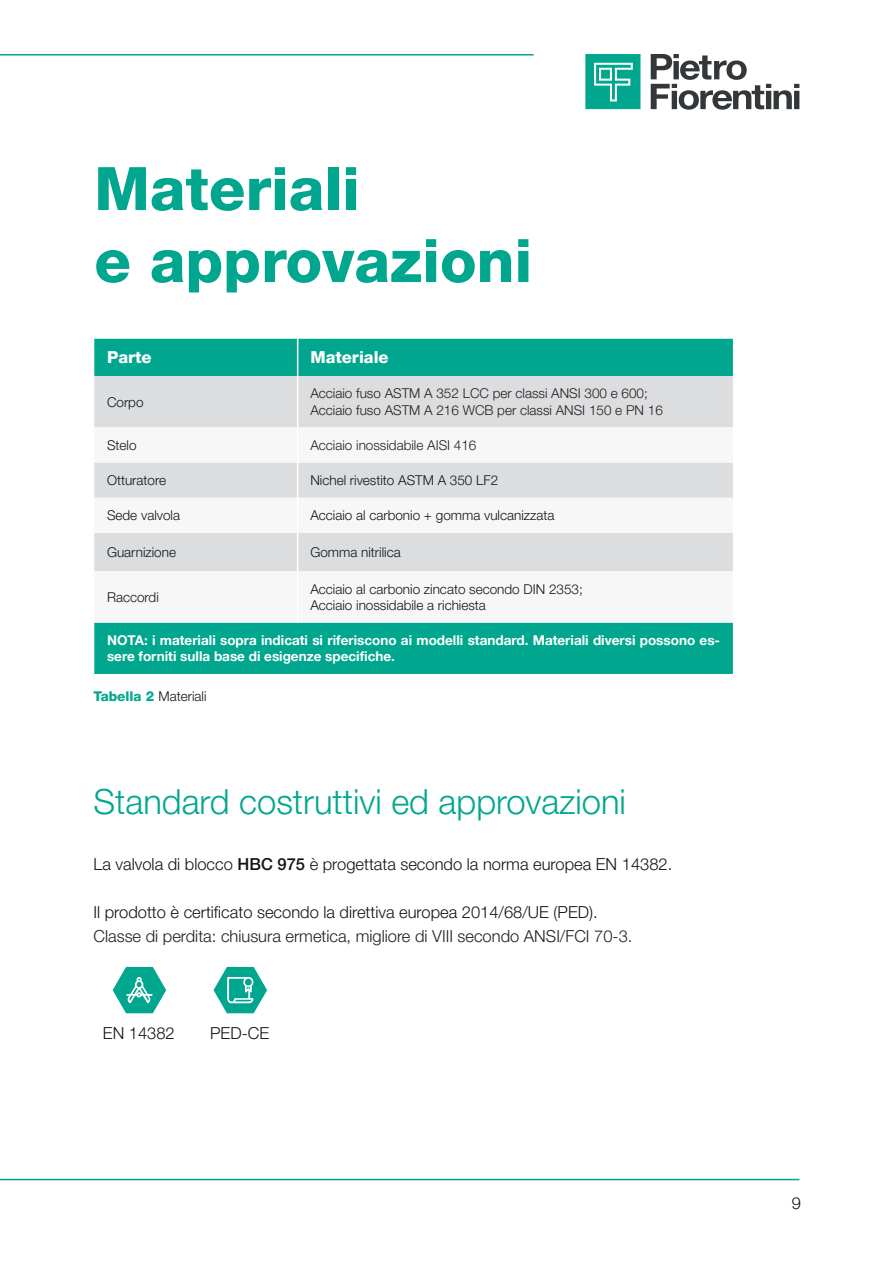
<style>
.page{position:relative;width:893px;height:1263px;background:#fff}
.page>*{position:absolute;margin:0;border:0;box-sizing:border-box;transform-origin:0 0}
.Titolo_Capitolo{font:800 60px/72px "Helvetica Neue LT Pro";color:#00a78e}
.Titoletto{font:300 34.5px "Helvetica Neue LT Pro";color:#00a78e}
.Testo{font:300 16.5px "Helvetica Neue LT Pro";color:#121418}
.Testo-2{font:300 16.5px "Helvetica Neue LT Pro";color:#231f20}
.titoli_tabella_bianc{font:800 16.5px "Helvetica Neue LT Pro";color:#fff}
.bullet_non_puntato{font:300 16.5px "Helvetica Neue LT Pro";color:#121418}
.testo_tabella{font:300 13.5px "Helvetica Neue LT Pro";color:#121418}
.testo_tabella-2{font:700 13.5px/16.2px "Helvetica Neue LT Pro";color:#fff}
.testo_tabella-3{font:300 13.5px "Helvetica Neue LT Pro";color:#231f20}
.s1{font-weight:800;color:#00a78e}
.s2{font-weight:500}
</style>
<div class="page">
<hr style="left:0;top:54px;width:534px;height:2px;background:#00a78e">
<hr style="left:0;top:1179px;width:799px;height:1px;background:#00a78e">
<svg style="left:651px;top:54px;width:148px;height:56px"></svg>
<svg style="left:585px;top:54px;width:55px;height:55px;background:#27b49f"></svg>
<div style="left:94px;top:339px;width:639px;height:335px;background:#00a78e"></div>
<div style="left:94px;top:376px;width:639px;height:51px;background:#dcdddf"></div>
<svg style="left:94px;top:427px;width:639px;height:196px"></svg>
<hr style="left:297px;top:463px;width:1px;height:35px;background:#fff">
<hr style="left:297px;top:498px;width:1px;height:35px;background:#fff">
<hr style="left:297px;top:533px;width:1px;height:38px;background:#fff">
<hr style="left:297px;top:571px;width:1px;height:52px;background:#fff">
<hr style="left:297px;top:376px;width:1px;height:51px;background:#fff">
<hr style="left:297px;top:427px;width:1px;height:36px;background:#fff">
<hr style="left:297px;top:339px;width:1px;height:37px;background:#fff">
<svg style="left:113px;top:967px;width:53px;height:46px"></svg>
<svg style="left:214px;top:967px;width:53px;height:46px"></svg>
<p class="Titolo_Capitolo" style="left:94px;top:153px;width:439px">Materiali<br>e approvazioni</p>
<p class="titoli_tabella_bianc" style="left:107px;top:348px;width:46px">Parte</p>
<p class="titoli_tabella_bianc" style="left:310px;top:348px;width:80px">Materiale</p>
<p class="testo_tabella" style="left:107px;top:393px;width:38px">Corpo</p>
<p class="testo_tabella-3" style="left:310px;top:385px;width:339px">Acciaio fuso ASTM A 352 LCC per classi ANSI 300 e 600;</p>
<p class="testo_tabella-3" style="left:310px;top:402px;width:354px">Acciaio fuso ASTM A 216 WCB per classi ANSI 150 e PN 16</p>
<p class="testo_tabella" style="left:107px;top:437px;width:31px">Stelo</p>
<p class="testo_tabella-3" style="left:310px;top:437px;width:168px">Acciaio inossidabile AISI 416</p>
<p class="testo_tabella" style="left:107px;top:472px;width:61px">Otturatore</p>
<p class="testo_tabella" style="left:310px;top:472px;width:189px">Nichel rivestito ASTM A 350 LF2</p>
<p class="testo_tabella" style="left:107px;top:507px;width:75px">Sede valvola</p>
<p class="testo_tabella" style="left:310px;top:507px;width:245px">Acciaio al carbonio + gomma vulcanizzata</p>
<p class="testo_tabella" style="left:107px;top:544px;width:71px">Guarnizione</p>
<p class="testo_tabella" style="left:310px;top:544px;width:92px">Gomma nitrilica</p>
<p class="testo_tabella" style="left:107px;top:589px;width:53px">Raccordi</p>
<p class="testo_tabella" style="left:310px;top:581px;width:274px">Acciaio al carbonio zincato secondo DIN 2353;</p>
<p class="testo_tabella" style="left:310px;top:597px;width:177px">Acciaio inossidabile a richiesta</p>
<p class="testo_tabella-2" style="left:107px;top:632px;width:615px">NOTA: i materiali sopra indicati si riferiscono ai modelli standard. Materiali diversi possono es&shy;sere forniti sulla base di esigenze specifiche.</p>
<p class="testo_tabella" style="left:94px;top:688px;width:115px"><span class="s1">Tabella 2</span> Materiali</p>
<p class="Titoletto" style="left:94px;top:781px;width:534px">Standard costruttivi ed approvazioni</p>
<p class="Testo" style="left:94px;top:854px;width:580px">La valvola di blocco <span class="s2">HBC 975</span> è progettata secondo la norma europea EN 14382.</p>
<p class="Testo" style="left:94px;top:902px;width:506px">Il prodotto è certificato secondo la direttiva europea 2014/68/UE (PED).</p>
<p class="Testo-2" style="left:94px;top:926px;width:540px">Classe di perdita: chiusura ermetica, migliore di VIII secondo ANSI/FCI 70-3.</p>
<p class="bullet_non_puntato" style="left:103px;top:1023px;width:73px">EN 14382</p>
<p class="bullet_non_puntato" style="left:210px;top:1023px;width:60px">PED-CE</p>
<p class="Testo" style="left:792px;top:1193px;width:11px">9</p>
</div>
